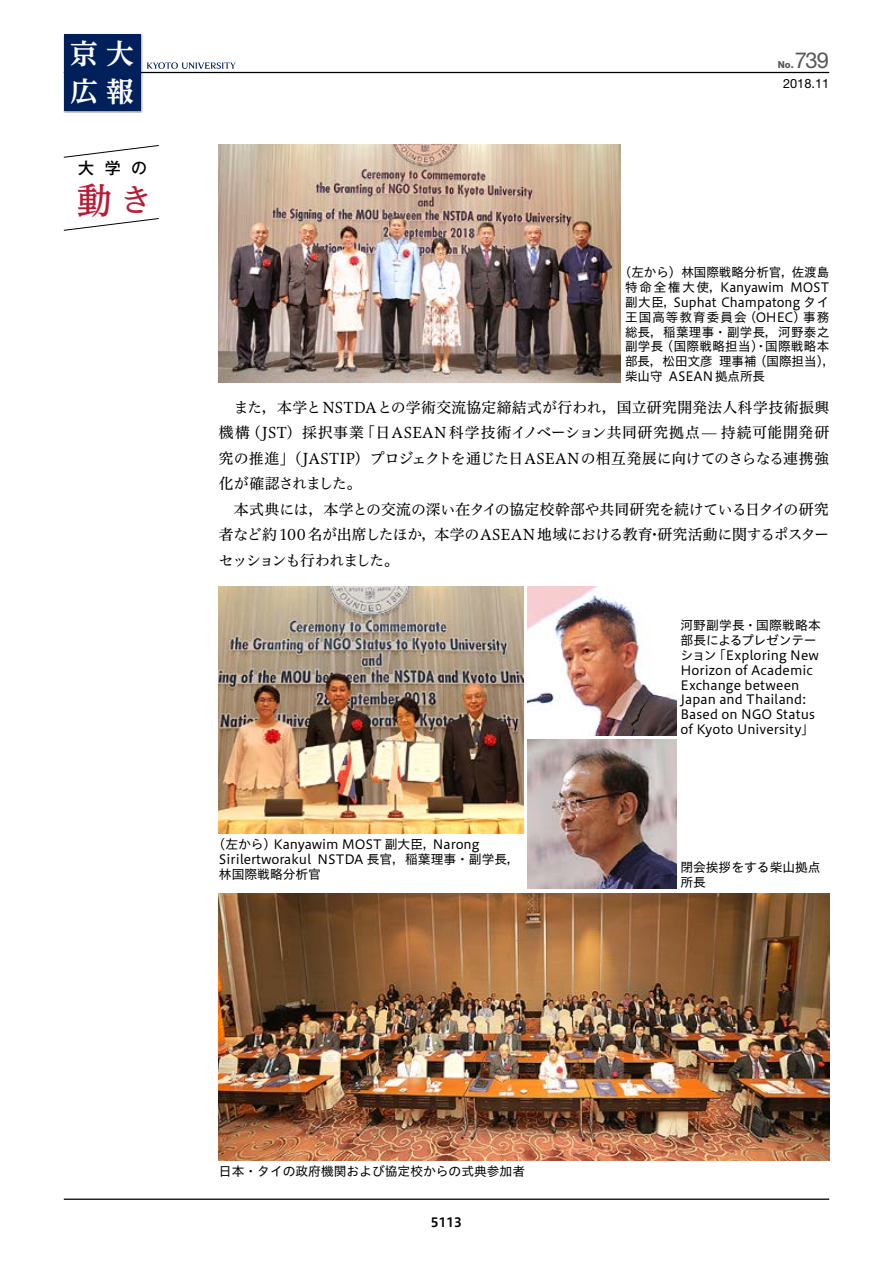
<style>
.page{position:relative;width:893px;height:1263px;background:#fff}
.page>*{position:absolute;margin:0;border:0;box-sizing:border-box;transform-origin:0 0}
.t1{font:500 36.15px "UD Reimin Pro";color:#b81b35}
.t2{font:700 27.75px/38.2px "UD Reimin Pro";color:#fff}
.t3{font:22.05px "Helvetica Neue LT Std";color:#595757}
.t4{font:500 15.9px "Gothic MB101 Pro";color:#000}
.t5{font:14.85px/25.5px "Hiragino UD Serif Std N W4";letter-spacing:-.025em;color:#000;text-align:justify}
.t6{font:12.75px/14.9px "Hiragino UD Sans Std W4";color:#000}
.t7{font:12.75px "Helvetica Neue LT Std";color:#000}
.t8{font:12.75px "Hiragino UD Sans Std W6";color:#000}
.t9{font:800 9.6px "Helvetica Neue LT Std";color:#595757}
.s1{font-size:31.95px}
</style>
<div class="page">
<hr style="left:64px;top:1198px;width:765px;height:2px;background:#000">
<svg style="left:63px;top:218px;width:96px;height:13px"></svg>
<svg style="left:63px;top:145px;width:96px;height:13px"></svg>
<hr style="left:64px;top:72px;width:765px;height:1px;background:#000">
<div style="left:64px;top:33px;width:79px;height:80px;background:#000;opacity:.4"></div>
<div style="left:64px;top:34px;width:76px;height:77px;background:#00205b"></div>
<svg style="left:147px;top:62px;width:89px;height:7px"></svg>
<img style="left:219px;top:587px;width:304px;height:246px">
<img style="left:219px;top:893px;width:610px;height:268px">
<img style="left:527px;top:587px;width:149px;height:149px">
<img style="left:527px;top:740px;width:149px;height:149px">
<img style="left:219px;top:145px;width:402px;height:238px">
<h2 class="t2" style="left:70px;top:34px;width:65px">京大広報</h2>
<p class="t4" style="left:78px;top:155px;width:71px">大学の</p>
<h1 class="t1" style="left:77px;top:170px;width:77px">動<span class="s1">き</span></h1>
<p class="t9" style="left:778px;top:59px;width:17px">No.</p>
<h3 class="t3" style="left:795px;top:47px;width:36px">739</h3>
<p class="t7" style="left:783px;top:76px;width:48px">2018.11</p>
<p class="t6" style="left:625px;top:264px;width:212px;text-indent:-6px">（左から）林国際戦略分析官，佐渡島特命全権大使，Kanyawim MOST副大臣，Suphat Champatong タイ王国高等教育委員会 (OHEC) 事務総長，稲葉理事・副学長，河野泰之副学長（国際戦略担当）・国際戦略本部長，松田文彦 理事補（国際担当），柴山守 ASEAN 拠点所長</p>
<p class="t5" style="left:219px;top:394px;width:612px;text-indent:15px">また，本学とNSTDAとの学術交流協定締結式が行われ，国立研究開発法人科学技術振興機構（JST）採択事業「日ASEAN 科学技術イノベーション共同研究拠点— 持続可能開発研究の推進」（JASTIP）プロジェクトを通じた日ASEANの相互発展に向けてのさらなる連携強化が確認されました。</p>
<p class="t5" style="left:219px;top:496px;width:612px;text-indent:15px">本式典には，本学との交流の深い在タイの協定校幹部や共同研究を続けている日タイの研究者など約100 名が出席したほか，本学のASEAN地域における教育・研究活動に関するポスターセッションも行われました。</p>
<p class="t6" style="left:219px;top:836px;width:302px;text-indent:-6px">（左から）Kanyawim MOST 副大臣，Narong<br>Sirilertworakul NSTDA 長官，稲葉理事・副学長，林国際戦略分析官</p>
<p class="t6" style="left:680px;top:617px;width:142px">河野副学長・国際戦略本部長によるプレゼンテーション「Exploring New<br>Horizon of Academic<br>Exchange between<br>Japan and Thailand:<br>Based on NGO Status of Kyoto University」</p>
<p class="t6" style="left:680px;top:859px;width:142px">閉会挨拶をする柴山拠点所長</p>
<p class="t6" style="left:219px;top:1163px;width:308px">日本・タイの政府機関および協定校からの式典参加者</p>
<p class="t8" style="left:431px;top:1213px;width:33px">5113</p>
</div>
